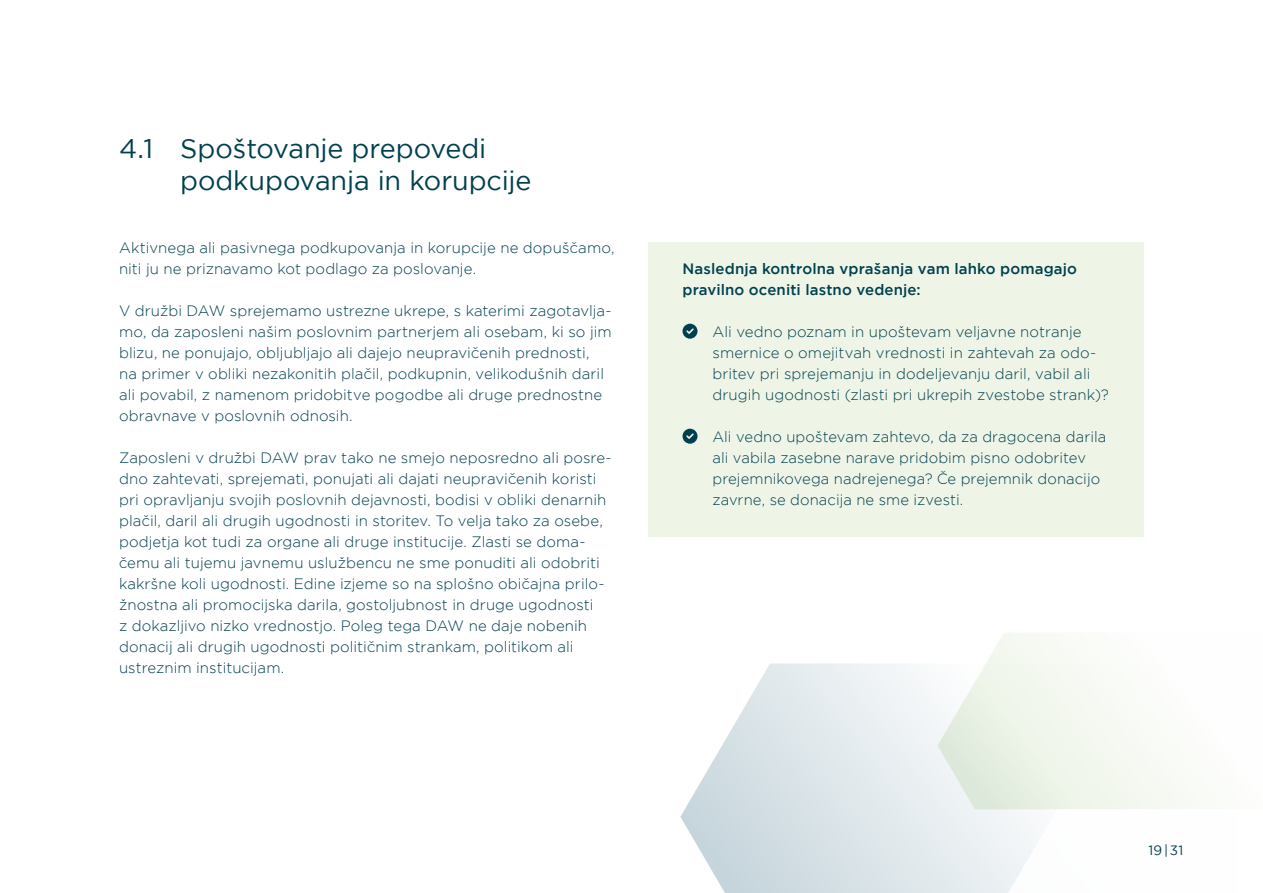
<style>
.page{position:relative;width:1263px;height:893px;background:#fff}
.page>*{position:absolute;margin:0;border:0;box-sizing:border-box;transform-origin:0 0}
.t1{font:27px/31.5px "Gotham";letter-spacing:-.005em;color:#00404e}
.t2{font:300 15px/21px "Gotham";letter-spacing:.005em;color:#00404e}
.t3{font:500 15px/21px "Gotham";letter-spacing:.01em;color:#00404e}
.t4{font:13.5px "Gotham";color:#00404e}
.s1{font-family:"Montserrat"}
</style>
<div class="page">
<svg style="left:680px;top:663px;width:318px;height:230px"></svg>
<svg style="left:937px;top:633px;width:256px;height:176px;fill:#f4f8f1"></svg>
<div style="left:648px;top:242px;width:496px;height:294px;background:#eef5e7"></div>
<svg style="left:682px;top:324px;width:15px;height:15px"></svg>
<svg style="left:682px;top:429px;width:15px;height:15px"></svg>
<svg style="left:998px;top:809px;width:59px;height:84px"></svg>
<h1 class="t1" style="left:180px;top:133px;width:353px;text-indent:-61px">4.1 Spoštovanje prepovedi podkupovanja in korupcije</h1>
<p class="t2" style="left:119px;top:237px;width:497px">Aktivnega ali pasivnega podkupovanja in korupcije ne dopuš<span class="s1">č</span>amo, niti ju ne priznavamo kot podlago za poslovanje.</p>
<p class="t2" style="left:119px;top:300px;width:494px">V družbi DAW sprejemamo ustrezne ukrepe, s katerimi zagotavlja&shy;mo, da zaposleni našim poslovnim partnerjem ali osebam, ki so jim blizu, ne ponujajo, obljubljajo ali dajejo neupravi<span class="s1">č</span>enih prednosti,<br>na primer v obliki nezakonitih pla<span class="s1">č</span>il, podkupnin, velikodušnih daril ali povabil, z namenom pridobitve pogodbe ali druge prednostne obravnave v poslovnih odnosih.</p>
<p class="t2" style="left:119px;top:447px;width:494px">Zaposleni v družbi DAW prav tako ne smejo neposredno ali posre&shy;dno zahtevati, sprejemati, ponujati ali dajati neupravi<span class="s1">č</span>enih koristi pri opravljanju svojih poslovnih dejavnosti, bodisi v obliki denarnih pla<span class="s1">č</span>il, daril ali drugih ugodnosti in storitev. To velja tako za osebe, podjetja kot tudi za organe ali druge institucije. Zlasti se doma&shy;<span class="s1">č</span>emu ali tujemu javnemu uslužbencu ne sme ponuditi ali odobriti kakršne koli ugodnosti. Edine izjeme so na splošno obi<span class="s1">č</span>ajna prilo&shy;žnostna ali promocijska darila, gostoljubnost in druge ugodnosti<br>z dokazljivo nizko vrednostjo. Poleg tega DAW ne daje nobenih donacij ali drugih ugodnosti politi<span class="s1">č</span>nim strankam, politikom ali ustreznim institucijam.</p>
<p class="t3" style="left:682px;top:258px;width:396px">Naslednja kontrolna vprašanja vam lahko pomagajo pravilno oceniti lastno vedenje:</p>
<p class="t2" style="left:712px;top:321px;width:398px">Ali vedno poznam in upoštevam veljavne notranje smernice o omejitvah vrednosti in zahtevah za odo&shy;britev pri sprejemanju in dodeljevanju daril, vabil ali drugih ugodnosti (zlasti pri ukrepih zvestobe strank)?</p>
<p class="t2" style="left:712px;top:426px;width:395px">Ali vedno upoštevam zahtevo, da za dragocena darila ali vabila zasebne narave pridobim pisno odobritev prejemnikovega nadrejenega? <span class="s1">Č</span>e prejemnik donacijo zavrne, se donacija ne sme izvesti.</p>
<p class="t4" style="left:1148px;top:843px;width:36px">19|31</p>
</div>
